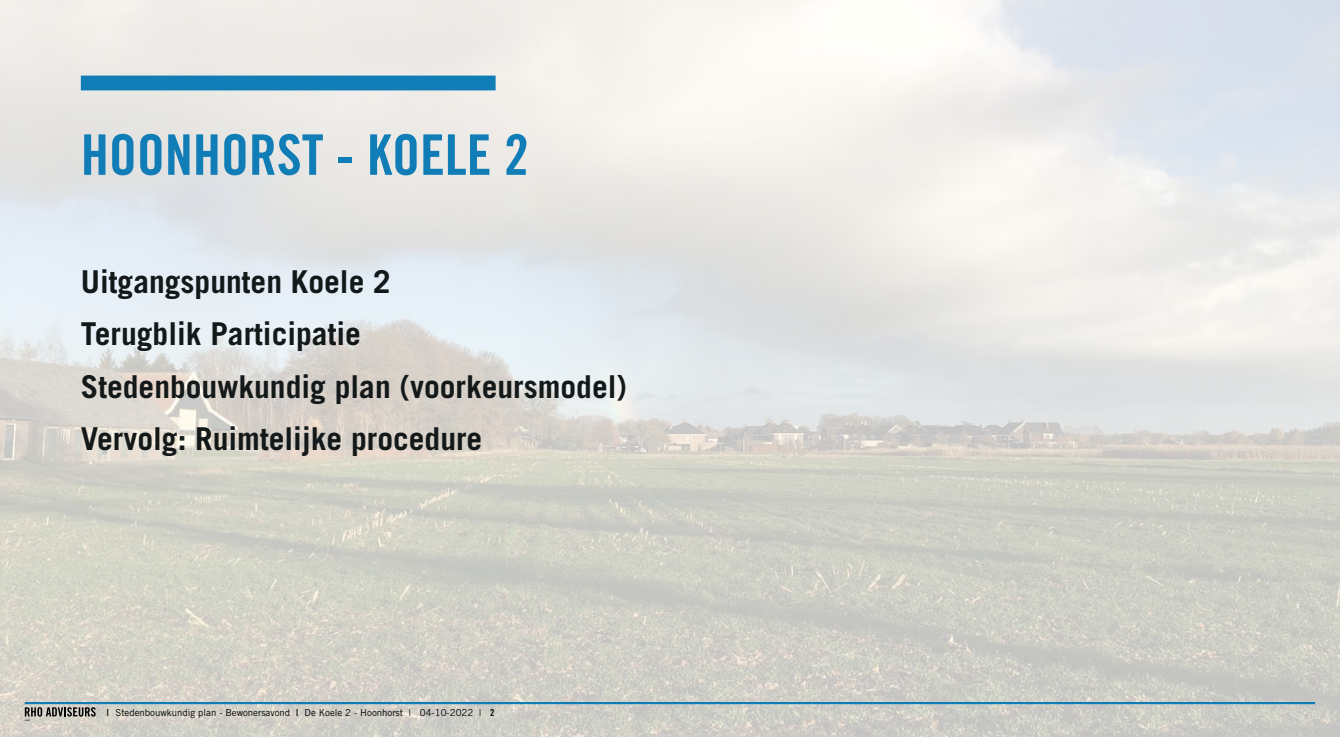
<style>
.page{position:relative;width:1340px;height:737px;background:#fff}
.page>*{position:absolute;margin:0;border:0;box-sizing:border-box;transform-origin:0 0}
.t1{font:56px "Trade Gothic LT Std Bd Cn 20";color:#117db7}
.t2{font:700 31.5px/52.5px "Trade Gothic LT Std";color:#131819}
.t3{font:9.62px "Trade Gothic LT Std";color:#000}
.s1{font-family:"Trade Gothic LT Std Bd Cn 20"}
.s2{color:#d9d9d9}
</style>
<div class="page">
<img style="left:0;top:0;width:1339px;height:737px">
<div style="left:81px;top:76px;width:414px;height:14px;background:#117db7"></div>
<hr style="left:25px;top:702px;width:1290px;height:2px;background:#117db7">
<svg style="left:25px;top:707px;width:71px;height:13px"></svg>
<h1 class="t1" style="left:81px;top:121px;width:449px">HOONHORST - KOELE 2</h1>
<p class="t2" style="left:81px;top:255px;width:547px">Uitgangspunten Koele 2<br>Terugblik Participatie<br>Stedenbouwkundig plan (voorkeursmodel)<br>Vervolg: Ruimtelijke procedure</p>
<p class="t3" style="left:107px;top:707px;width:410px"><span class="s1">|</span> Stedenbouwkundig plan - Bewonersavond <span class="s1">|</span> De Koele 2 - Hoonhorst | 04-10-2022 | <span class="s1">2</span> <span class="s2">| 30</span></p>
</div>
